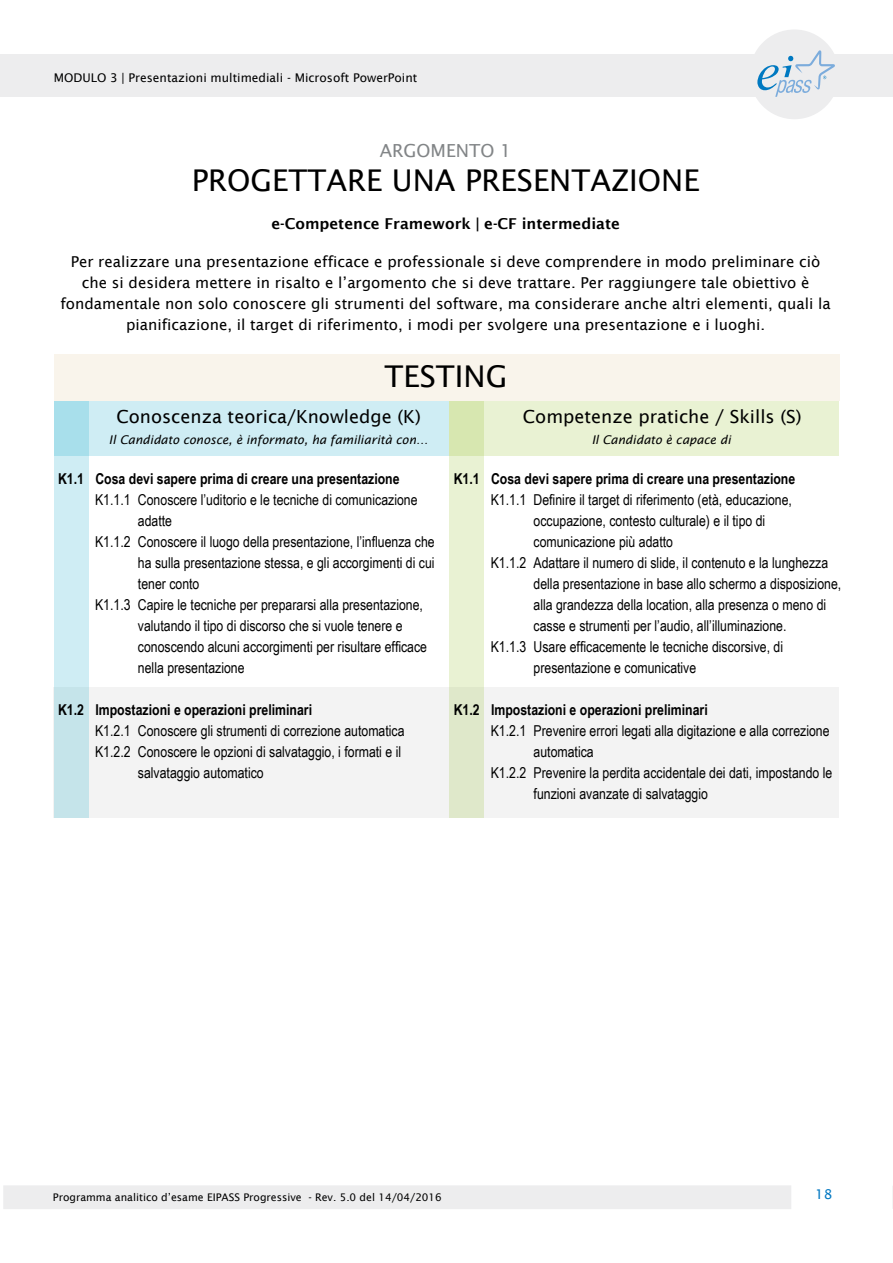
<style>
.page{position:relative;width:893px;height:1263px;background:#fff}
.page>*{position:absolute;margin:0;border:0;box-sizing:border-box;transform-origin:0 0}
.t1{font:30px "Lucida Sans";color:#000}
.t2{font:18px "Lucida Sans";color:#000}
.t3{font:18px "Lucida Sans";color:#828587}
.t4{font:15px/21px "Arial Narrow";color:#000}
.t5{font:15px/21px "Lucida Sans";color:#000;text-align:center}
.t6{font:700 15px "Arial Narrow";color:#000}
.t7{font:600 15px "Lucida Sans";color:#000}
.t8{font:13.5px "Lucida Sans";color:#0077c1}
.t9{font:italic 12px "Lucida Sans";color:#000}
.t10{font:12px "Lucida Sans";color:#000}
.t11{font:10.5px "Lucida Sans";color:#000}
</style>
<div class="page">
<div style="left:0;top:54px;width:893px;height:43px;background:#ededee"></div>
<div style="left:749px;top:29px;width:90px;height:90px;background:#ededee;border-radius:50%"></div>
<div style="left:3px;top:1185px;width:788px;height:24px;background:#ededee"></div>
<svg style="left:892px;top:1186px;width:1px;height:22px"></svg>
<svg style="left:757px;top:50px;width:78px;height:47px"></svg>
<div style="left:54px;top:355px;width:786px;height:46px;background:#f8f2e6"></div>
<div style="left:449px;top:401px;width:390px;height:55px;background:#e9f2d3"></div>
<div style="left:53px;top:688px;width:785px;height:130px;background:#f3f3f3"></div>
<svg style="left:449px;top:401px;width:34px;height:417px;background:#e3edcb"></svg>
<div style="left:54px;top:401px;width:34px;height:417px;background:#cfedf4"></div>
<svg style="left:54px;top:401px;width:395px;height:55px;background:#cbebf3"></svg>
<p class="t10" style="left:54px;top:71px;width:365px">MODULO 3 | Presentazioni multimediali - Microsoft PowerPoint</p>
<p class="t3" style="left:380px;top:141px;width:133px">ARGOMENTO 1</p>
<h1 class="t1" style="left:192px;top:163px;width:509px">PROGETTARE UNA PRESENTAZIONE</h1>
<p class="t7" style="left:271px;top:215px;width:350px">e-Competence Framework | e-CF intermediate</p>
<p class="t5" style="left:60px;top:251px;width:772px">Per realizzare una presentazione efficace e professionale si deve comprendere in modo preliminare ciò che si desidera mettere in risalto e l’argomento che si deve trattare. Per raggiungere tale obiettivo è fondamentale non solo conoscere gli strumenti del software, ma considerare anche altri elementi, quali la pianificazione, il target di riferimento, i modi per svolgere una presentazione e i luoghi.</p>
<p class="t6" style="left:58px;top:467px;width:27px">K1.1</p>
<p class="t6" style="left:58px;top:698px;width:27px">K1.2</p>
<h1 class="t1" style="left:384px;top:359px;width:124px">TESTING</h1>
<p class="t2" style="left:116px;top:406px;width:306px">Conoscenza teorica/Knowledge (K)</p>
<p class="t9" style="left:109px;top:432px;width:321px">Il Candidato conosce, è informato, ha familiarità con…</p>
<p class="t9" style="left:592px;top:432px;width:141px">Il Candidato è capace di</p>
<p class="t2" style="left:523px;top:406px;width:280px">Competenze pratiche / Skills (S)</p>
<p class="t6" style="left:95px;top:467px;width:306px">Cosa devi sapere prima di creare una presentazione</p>
<p class="t4" style="left:138px;top:489px;width:298px">Conoscere l’uditorio e le tecniche di comunicazione adatte<br>Conoscere il luogo della presentazione, l’influenza che ha sulla presentazione stessa, e gli accorgimenti di cui tener conto<br>Capire le tecniche per prepararsi alla presentazione, valutando il tipo di discorso che si vuole tenere e conoscendo alcuni accorgimenti per risultare efficace nella presentazione</p>
<p class="t6" style="left:95px;top:698px;width:218px">Impostazioni e operazioni preliminari</p>
<p class="t4" style="left:138px;top:720px;width:268px">Conoscere gli strumenti di correzione automatica<br>Conoscere le opzioni di salvataggio, i formati e il salvataggio automatico</p>
<p class="t4" style="left:95px;top:489px;width:37px">K1.1.1</p>
<p class="t4" style="left:95px;top:531px;width:37px">K1.1.2</p>
<p class="t4" style="left:95px;top:594px;width:37px">K1.1.3</p>
<p class="t4" style="left:95px;top:720px;width:37px">K1.2.1<br>K1.2.2</p>
<p class="t6" style="left:454px;top:467px;width:27px">K1.1</p>
<p class="t6" style="left:454px;top:698px;width:27px">K1.2</p>
<p class="t6" style="left:491px;top:467px;width:306px">Cosa devi sapere prima di creare una presentazione</p>
<p class="t4" style="left:534px;top:489px;width:309px">Definire il target di riferimento (età, educazione, occupazione, contesto culturale) e il tipo di comunicazione più adatto<br>Adattare il numero di slide, il contenuto e la lunghezza della presentazione in base allo schermo a disposizione, alla grandezza della location, alla presenza o meno di casse e strumenti per l’audio, all’illuminazione.<br>Usare efficacemente le tecniche discorsive, di presentazione e comunicative</p>
<p class="t6" style="left:491px;top:698px;width:218px">Impostazioni e operazioni preliminari</p>
<p class="t4" style="left:534px;top:720px;width:300px">Prevenire errori legati alla digitazione e alla correzione automatica<br>Prevenire la perdita accidentale dei dati, impostando le funzioni avanzate di salvataggio</p>
<p class="t4" style="left:491px;top:489px;width:37px">K1.1.1</p>
<p class="t4" style="left:491px;top:552px;width:37px">K1.1.2</p>
<p class="t4" style="left:491px;top:636px;width:37px">K1.1.3</p>
<p class="t4" style="left:491px;top:720px;width:37px">K1.2.1</p>
<p class="t4" style="left:491px;top:762px;width:37px">K1.2.2</p>
<p class="t11" style="left:53px;top:1191px;width:390px">Programma analitico d’esame EIPASS Progressive - Rev. 5.0 del 14/04/2016</p>
<p class="t8" style="left:815px;top:1186px;width:19px">18</p>
</div>
